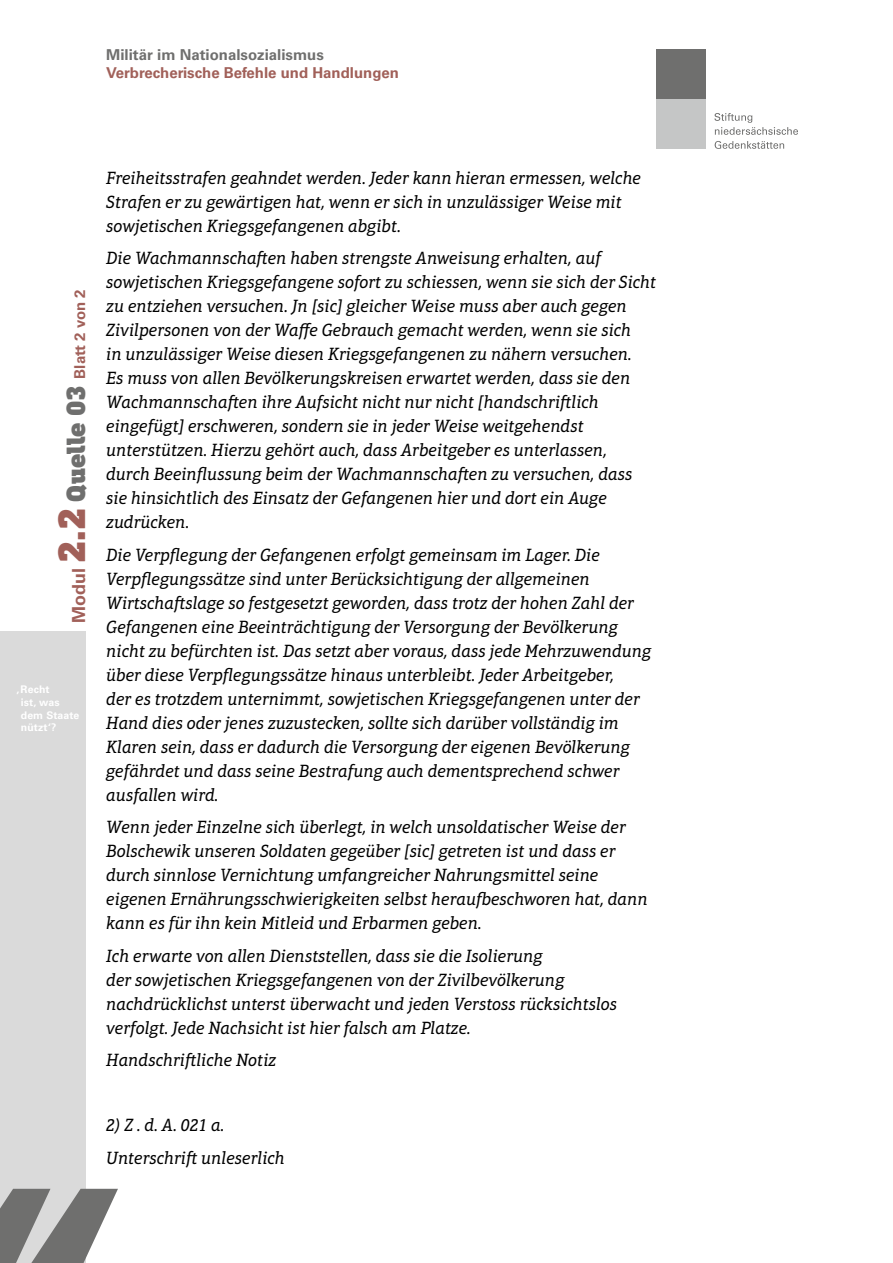
<style>
.page{position:relative;width:893px;height:1263px;background:#fff}
.page>*{position:absolute;margin:0;border:0;box-sizing:border-box;transform-origin:0 0}
.t1{font:italic 18px/24px "Aptifer Slab LT Pro";color:#000}
.t2{font:700 15px "Univers LT Pro 65";color:#a16059}
.t3{font:700 15px "Univers LT Pro 65";color:#6f6f6e}
.t4{font:700 10.5px/12.6px "Univers LT Pro 65";letter-spacing:.01em;color:#fff}
.s1{font-size:18px}
.s2{font-family:"DIN Next Slab Pro";font-weight:900;font-size:39px}
.s3{font-family:"DIN Next Slab Pro";font-weight:900;font-size:27px;color:#6f6f6e}
</style>
<div class="page">
<div style="left:656px;top:50px;width:50px;height:49px;background:#6f6f6e"></div>
<div style="left:656px;top:99px;width:50px;height:50px;background:#c5c6c6"></div>
<svg style="left:714px;top:113px;width:84px;height:22px"></svg>
<svg style="left:715px;top:141px;width:69px;height:8px"></svg>
<div style="left:0;top:631px;width:85px;height:632px;background:#dadada"></div>
<svg style="left:0;top:1189px;width:118px;height:74px"></svg>
<p class="t3" style="left:106px;top:46px;width:219px">Militär im Nationalsozialismus</p>
<p class="t2" style="left:106px;top:64px;width:294px">Verbrecherische Befehle und Handlungen</p>
<p class="t2" style="left:71px;top:623px;width:335px;rotate:-90deg"><span class="s1">Modul</span> <span class="s2">2.2</span> <span class="s3">Quelle 03</span> Blatt 2 von 2</p>
<p class="t4" style="left:21px;top:683px;width:60px;text-indent:-4px">‚Recht<br>ist, was dem Staate nützt‘?</p>
<p class="t1" style="left:106px;top:166px;width:536px">Freiheitsstrafen geahndet werden. Jeder kann hieran ermessen, welche<br>Strafen er zu gewärtigen hat, wenn er sich in unzulässiger Weise mit sowjetischen Kriegsgefangenen abgibt.</p>
<p class="t1" style="left:106px;top:246px;width:551px">Die Wachmannschaften haben strengste Anweisung erhalten, auf sowjetischen Kriegsgefangene sofort zu schiessen, wenn sie sich der Sicht zu entziehen versuchen. Jn [sic] gleicher Weise muss aber auch gegen Zivilpersonen von der Waffe Gebrauch gemacht werden, wenn sie sich<br>in unzulässiger Weise diesen Kriegsgefangenen zu nähern versuchen.<br>Es muss von allen Bevölkerungskreisen erwartet werden, dass sie den Wachmannschaften ihre Aufsicht nicht nur nicht [handschriftlich eingefügt] erschweren, sondern sie in jeder Weise weitgehendst unterstützen. Hierzu gehört auch, dass Arbeitgeber es unterlassen,<br>durch Beeinflussung beim der Wachmannschaften zu versuchen, dass sie hinsichtlich des Einsatz der Gefangenen hier und dort ein Auge zudrücken.</p>
<p class="t1" style="left:106px;top:542px;width:547px">Die Verpflegung der Gefangenen erfolgt gemeinsam im Lager. Die Verpflegungssätze sind unter Berücksichtigung der allgemeinen Wirtschaftslage so festgesetzt geworden, dass trotz der hohen Zahl der Gefangenen eine Beeinträchtigung der Versorgung der Bevölkerung nicht zu befürchten ist. Das setzt aber voraus, dass jede Mehrzuwendung über diese Verpflegungssätze hinaus unterbleibt. Jeder Arbeitgeber,<br>der es trotzdem unternimmt, sowjetischen Kriegsgefangenen unter der Hand dies oder jenes zuzustecken, sollte sich darüber vollständig im Klaren sein, dass er dadurch die Versorgung der eigenen Bevölkerung gefährdet und dass seine Bestrafung auch dementsprechend schwer ausfallen wird.</p>
<p class="t1" style="left:106px;top:815px;width:543px">Wenn jeder Einzelne sich überlegt, in welch unsoldatischer Weise der Bolschewik unseren Soldaten gegeüber [sic] getreten ist und dass er durch sinnlose Vernichtung umfangreicher Nahrungsmittel seine eigenen Ernährungsschwierigkeiten selbst heraufbeschworen hat, dann kann es für ihn kein Mitleid und Erbarmen geben.</p>
<p class="t1" style="left:106px;top:943px;width:512px">Ich erwarte von allen Dienststellen, dass sie die Isolierung<br>der sowjetischen Kriegsgefangenen von der Zivilbevölkerung nachdrücklichst unterst überwacht und jeden Verstoss rücksichtslos verfolgt. Jede Nachsicht ist hier falsch am Platze.</p>
<p class="t1" style="left:106px;top:1048px;width:172px">Handschriftliche Notiz</p>
<p class="t1" style="left:106px;top:1109px;width:180px;line-height:32.5px">2) Z . d. A. 021 a.<br>Unterschrift unleserlich</p>
</div>
